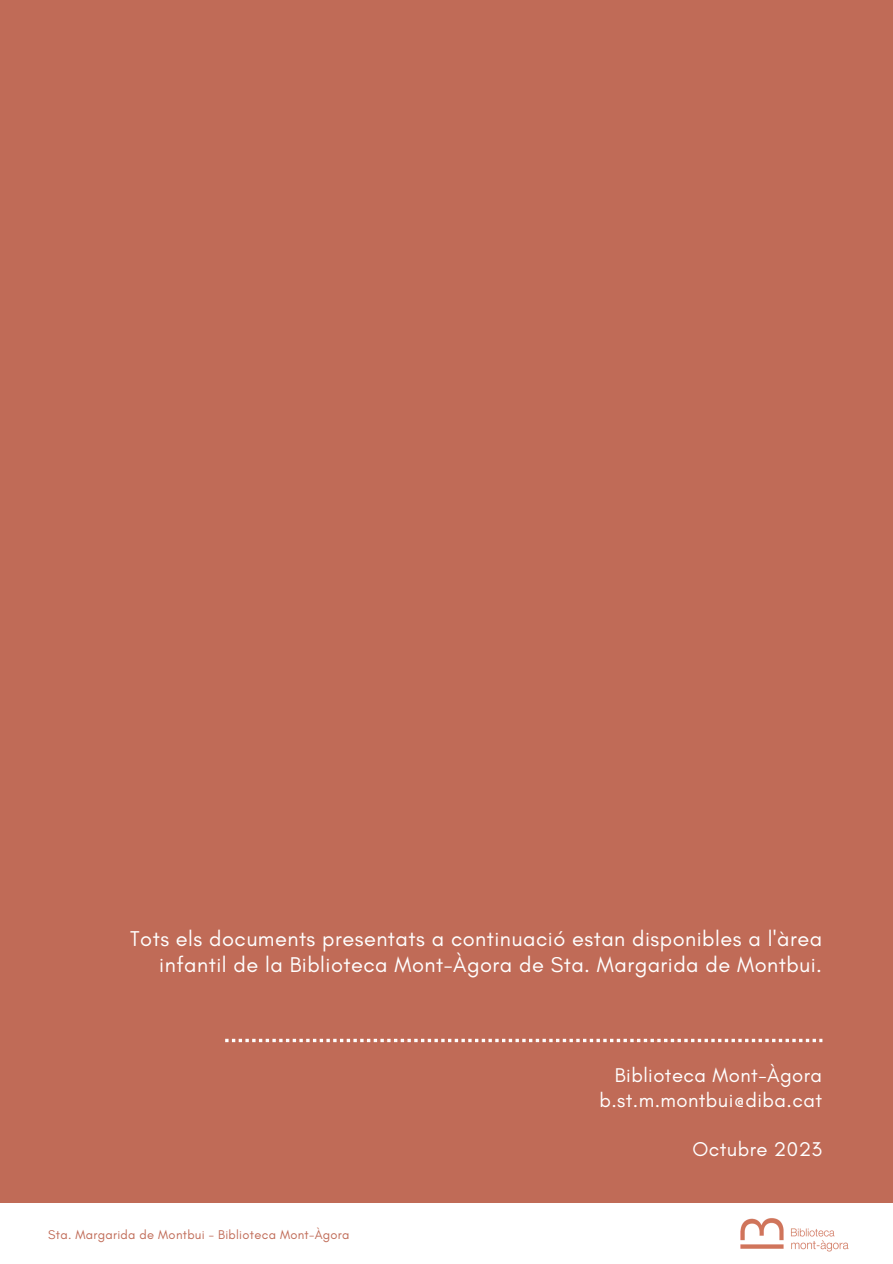
<style>
.page{position:relative;width:893px;height:1264px;background:#fff}
.page>*{position:absolute;margin:0;border:0;box-sizing:border-box;transform-origin:0 0}
.t1{font:21.75px/25.8px "Glacial Indifference";letter-spacing:.02em;color:#fff;text-align:right}
.t2{font:20.25px "Glacial Indifference";letter-spacing:.02em;color:#fff}
.t3{font:12.9px "Glacial Indifference";letter-spacing:.02em;color:#c06b57}
</style>
<div class="page">
<div style="left:0;top:0;width:892px;height:1262px;background:#c06b57"></div>
<div style="left:0;top:1203px;width:892px;height:59px;background:#fff"></div>
<svg style="left:225px;top:1038px;width:597px;height:4px"></svg>
<img style="left:740px;top:1218px;width:109px;height:34px">
<p class="t1" style="left:130px;top:925px;width:693px">Tots els documents presentats a continuació estan disponibles a l'àrea infantil de la Biblioteca Mont-Àgora de Sta. Margarida de Montbui.</p>
<p class="t3" style="left:48px;top:1227px;width:303px">Sta. Margarida de Montbui - Biblioteca Mont-Àgora</p>
<p class="t2" style="left:615px;top:1062px;width:209px">Biblioteca Mont-Àgora</p>
<p class="t2" style="left:599px;top:1087px;width:224px">b.st.m.montbui@diba.cat</p>
<p class="t2" style="left:692px;top:1136px;width:131px">Octubre 2023</p>
</div>
